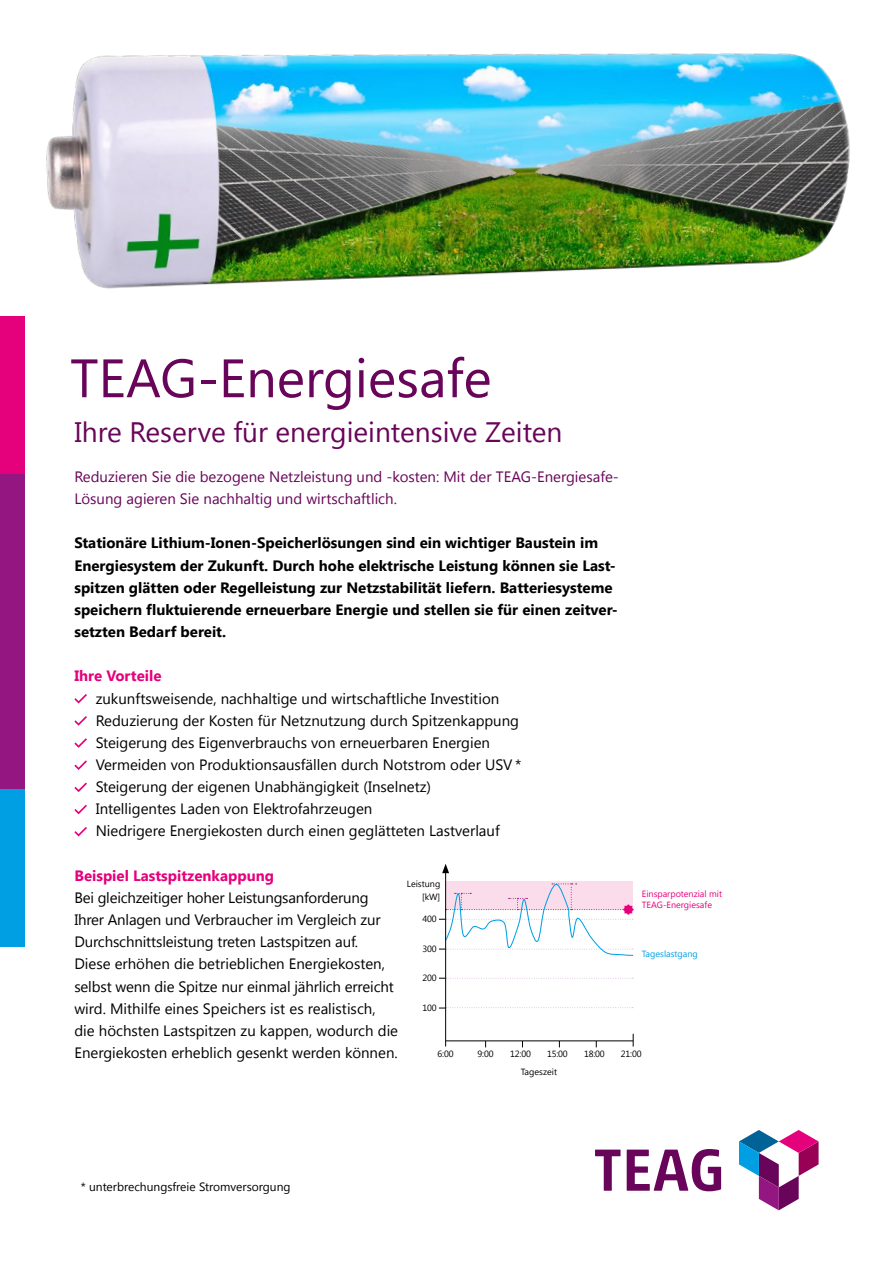
<style>
.page{position:relative;width:893px;height:1263px;background:#fff}
.page>*{position:absolute;margin:0;border:0;box-sizing:border-box;transform-origin:0 0}
.t1{font:54px "Segoe UI";color:#680459}
.t2{font:28.05px "Segoe UI";color:#680459}
.t3{font:15px/22.2px "Segoe UI";color:#000}
.t4{font:700 15px/22.2px "Segoe UI";color:#000}
.t5{font:15px/22.2px "Segoe UI";color:#680459}
.t6{font:700 15px "Segoe UI";color:#e5007c}
.t7{font:12px "Segoe UI";color:#000}
.t8{font:9px "Segoe UI";letter-spacing:-.02em;color:#000}
.t9{font:9px/10.8px "Segoe UI";color:#e5007c}
.t10{font:9px/13.5px "Segoe UI";color:#000;text-align:right}
.t11{font:9px "Segoe UI";color:#009ee3}
</style>
<div class="page">
<div style="left:0;top:789px;width:25px;height:158px;background:#009ee3"></div>
<div style="left:0;top:474px;width:25px;height:315px;background:#941680"></div>
<div style="left:0;top:316px;width:25px;height:158px;background:#e5007c"></div>
<svg style="left:74px;top:694px;width:13px;height:9px"></svg>
<svg style="left:74px;top:716px;width:13px;height:10px"></svg>
<svg style="left:74px;top:738px;width:13px;height:10px"></svg>
<svg style="left:74px;top:760px;width:13px;height:10px"></svg>
<svg style="left:74px;top:782px;width:13px;height:10px"></svg>
<svg style="left:74px;top:805px;width:13px;height:9px"></svg>
<svg style="left:74px;top:827px;width:13px;height:9px"></svg>
<svg style="left:739px;top:1130px;width:80px;height:80px"></svg>
<svg style="left:595px;top:1149px;width:25px;height:42px"></svg>
<svg style="left:627px;top:1149px;width:94px;height:42px"></svg>
<img style="left:46px;top:53px;width:804px;height:236px">
<hr style="left:446px;top:1040px;width:187px;height:1px;background:#000">
<svg style="left:633px;top:1034px;width:1px;height:12px"></svg>
<div style="left:445px;top:881px;width:187px;height:29px;background:#fadceb"></div>
<svg style="left:439px;top:1007px;width:194px;height:2px"></svg>
<svg style="left:439px;top:978px;width:194px;height:1px"></svg>
<hr style="left:445px;top:871px;width:1px;height:175px;background:#000">
<svg style="left:442px;top:864px;width:7px;height:9px"></svg>
<svg style="left:439px;top:883px;width:195px;height:73px"></svg>
<h1 class="t1" style="left:70px;top:341px;width:423px">TEAG-Energiesafe</h1>
<h2 class="t2" style="left:74px;top:412px;width:490px">Ihre Reserve für energieintensive Zeiten</h2>
<p class="t5" style="left:74px;top:465px;width:546px">Reduzieren Sie die bezogene Netzleistung und -kosten: Mit der TEAG-Energiesafe-<br>Lösung agieren Sie nachhaltig und wirtschaftlich.</p>
<p class="t4" style="left:74px;top:531px;width:545px">Stationäre Lithium-Ionen-Speicherlösungen sind ein wichtiger Baustein im Energiesystem der Zukunft. Durch hohe elektrische Leistung können sie Last&shy;spitzen glätten oder Regelleistung zur Netzstabilität liefern. Batteriesysteme speichern fluktuierende erneuerbare Energie und stellen sie für einen zeitver&shy;setzten Bedarf bereit.</p>
<p class="t6" style="left:74px;top:665px;width:89px">Ihre Vorteile</p>
<p class="t3" style="left:96px;top:686px;width:427px">zukunftsweisende, nachhaltige und wirtschaftliche Investition Reduzierung der Kosten für Netznutzung durch Spitzenkappung Steigerung des Eigenverbrauchs von erneuerbaren Energien Vermeiden von Produktionsausfällen durch Notstrom oder USV * Steigerung der eigenen Unabhängigkeit (Inselnetz)<br>Intelligentes Laden von Elektrofahrzeugen<br>Niedrigere Energiekosten durch einen geglätteten Lastverlauf</p>
<p class="t6" style="left:74px;top:865px;width:201px">Beispiel Lastspitzenkappung</p>
<p class="t3" style="left:74px;top:886px;width:325px">Bei gleichzeitiger hoher Leistungsanforderung Ihrer Anlagen und Verbraucher im Vergleich zur Durchschnittsleistung treten Lastspitzen auf.<br>Diese erhöhen die betrieblichen Energiekosten, selbst wenn die Spitze nur einmal jährlich erreicht wird. Mithilfe eines Speichers ist es realistisch, die höchsten Lastspitzen zu kappen, wodurch die Energiekosten erheblich gesenkt werden können.</p>
<p class="t10" style="left:407px;top:876px;width:35px">Leistung [kW]</p>
<p class="t9" style="left:642px;top:888px;width:82px">Einsparpotenzial mit<br>TEAG-Energiesafe</p>
<p class="t8" style="left:423px;top:912px;width:16px">400</p>
<p class="t8" style="left:423px;top:943px;width:16px">300</p>
<p class="t11" style="left:642px;top:948px;width:57px">Tageslastgang</p>
<p class="t8" style="left:423px;top:972px;width:16px">200</p>
<p class="t8" style="left:423px;top:1002px;width:16px">100</p>
<p class="t8" style="left:438px;top:1047px;width:17px">6:00</p>
<p class="t8" style="left:478px;top:1047px;width:17px">9:00</p>
<p class="t8" style="left:510px;top:1047px;width:22px">12:00</p>
<p class="t8" style="left:547px;top:1047px;width:22px">15:00</p>
<p class="t8" style="left:584px;top:1047px;width:22px">18:00</p>
<p class="t8" style="left:621px;top:1047px;width:22px">21:00</p>
<p class="t10" style="left:521px;top:1065px;width:38px">Tageszeit</p>
<p class="t7" style="left:81px;top:1178px;width:211px">* unterbrechungsfreie Stromversorgung</p>
</div>
